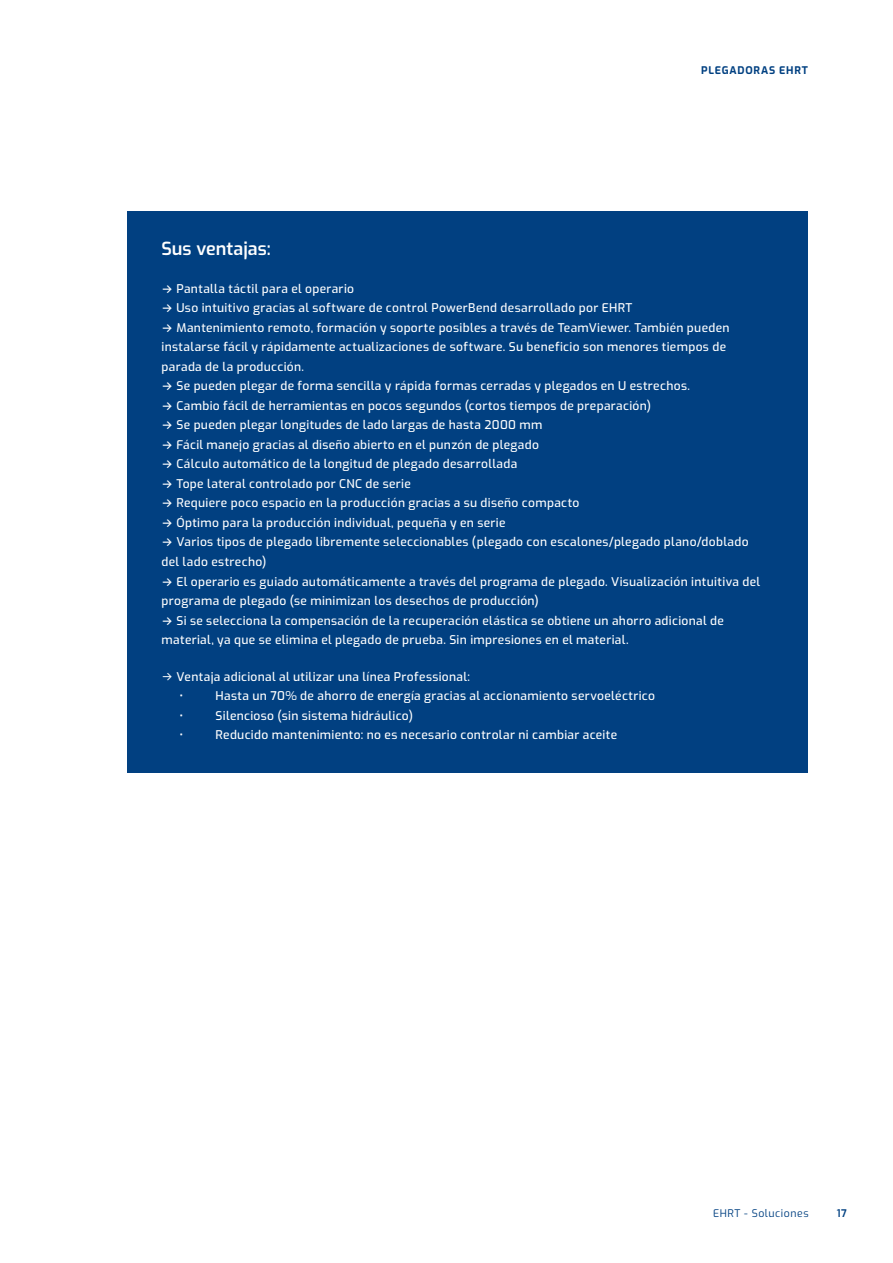
<style>
.page{position:relative;width:893px;height:1263px;background:#fff}
.page>*{position:absolute;margin:0;border:0;box-sizing:border-box;transform-origin:0 0}
.Produkt_-_Überschrif{font:600 18px "Exo";color:#fff}
.Produkt_-_Überschrif-2{font:500 12px/19.5px "Exo";letter-spacing:.03em;color:#fff}
.Produkt_-_Fließtext{font:500 12px/19.5px "Exo";letter-spacing:.03em;color:#fff}
.t1{font:10.5px "Exo";letter-spacing:.05em;color:#014081}
.Kollumnentitel{font:700 10.5px "Exo";letter-spacing:.075em;color:#014081}
.t2{font:600 10.5px "Exo";color:#014081}
.s1{font-family:"Inter"}
.s2{font-family:"Inter";font-weight:400}
</style>
<div class="page">
<div style="left:128px;top:212px;width:680px;height:561px;background:#014081"></div>
<p class="Kollumnentitel" style="left:701px;top:63px;width:108px">PLEGADORAS EHRT</p>
<p class="Produkt_-_Überschrif" style="left:162px;top:236px;width:111px">Sus ventajas:</p>
<p class="Produkt_-_Überschrif-2" style="left:162px;top:278px;width:194px"><span class="s1">→</span> Pantalla táctil para el operario</p>
<p class="Produkt_-_Überschrif-2" style="left:162px;top:298px;width:472px"><span class="s1">→</span> Uso intuitivo gracias al software de control PowerBend desarrollado por EHRT</p>
<p class="Produkt_-_Überschrif-2" style="left:162px;top:317px;width:569px"><span class="s1">→</span> Mantenimiento remoto, formación y soporte posibles a través de TeamViewer. También pueden instalarse fácil y rápidamente actualizaciones de software. Su beneficio son menores tiempos de parada de la producción.</p>
<p class="Produkt_-_Überschrif-2" style="left:162px;top:376px;width:530px"><span class="s1">→</span> Se pueden plegar de forma sencilla y rápida formas cerradas y plegados en U estrechos.</p>
<p class="Produkt_-_Überschrif-2" style="left:162px;top:395px;width:491px"><span class="s1">→</span> Cambio fácil de herramientas en pocos segundos (cortos tiempos de preparación)</p>
<p class="Produkt_-_Überschrif-2" style="left:162px;top:415px;width:382px"><span class="s1">→</span> Se pueden plegar longitudes de lado largas de hasta 2000 mm</p>
<p class="Produkt_-_Überschrif-2" style="left:162px;top:434px;width:379px"><span class="s1">→</span> Fácil manejo gracias al diseño abierto en el punzón de plegado</p>
<p class="Produkt_-_Überschrif-2" style="left:162px;top:454px;width:357px"><span class="s1">→</span> Cálculo automático de la longitud de plegado desarrollada</p>
<p class="Produkt_-_Überschrif-2" style="left:162px;top:473px;width:251px"><span class="s1">→</span> Tope lateral controlado por CNC de serie</p>
<p class="Produkt_-_Überschrif-2" style="left:162px;top:493px;width:419px"><span class="s1">→</span> Requiere poco espacio en la producción gracias a su diseño compacto</p>
<p class="Produkt_-_Überschrif-2" style="left:162px;top:512px;width:346px"><span class="s1">→</span> Óptimo para la producción individual, pequeña y en serie</p>
<p class="Produkt_-_Überschrif-2" style="left:162px;top:532px;width:589px"><span class="s1">→</span> Varios tipos de plegado libremente seleccionables (plegado con escalones/plegado plano/doblado del lado estrecho)</p>
<p class="Produkt_-_Überschrif-2" style="left:162px;top:571px;width:600px"><span class="s1">→</span> El operario es guiado automáticamente a través del programa de plegado. Visualización intuitiva del programa de plegado (se minimizan los desechos de producción)</p>
<p class="Produkt_-_Überschrif-2" style="left:162px;top:610px;width:564px"><span class="s1">→</span> Si se selecciona la compensación de la recuperación elástica se obtiene un ahorro adicional de material, ya que se elimina el plegado de prueba. Sin impresiones en el material.</p>
<p class="Produkt_-_Fließtext" style="left:180px;top:666px;width:292px;text-indent:-18px"><span class="s2">→</span> Ventaja adicional al utilizar una línea Professional: •</p>
<p class="Produkt_-_Fließtext" style="left:216px;top:685px;width:441px">Hasta un 70% de ahorro de energía gracias al accionamiento servoeléctrico</p>
<p class="Produkt_-_Fließtext" style="left:180px;top:705px;width:5px">•</p>
<p class="Produkt_-_Fließtext" style="left:216px;top:705px;width:199px">Silencioso (sin sistema hidráulico)</p>
<p class="Produkt_-_Fließtext" style="left:180px;top:724px;width:5px">•</p>
<p class="Produkt_-_Fließtext" style="left:216px;top:724px;width:403px">Reducido mantenimiento: no es necesario controlar ni cambiar aceite</p>
<p class="t1" style="left:713px;top:1206px;width:97px">EHRT - Soluciones</p>
<p class="t2" style="left:837px;top:1206px;width:12px">17</p>
</div>
